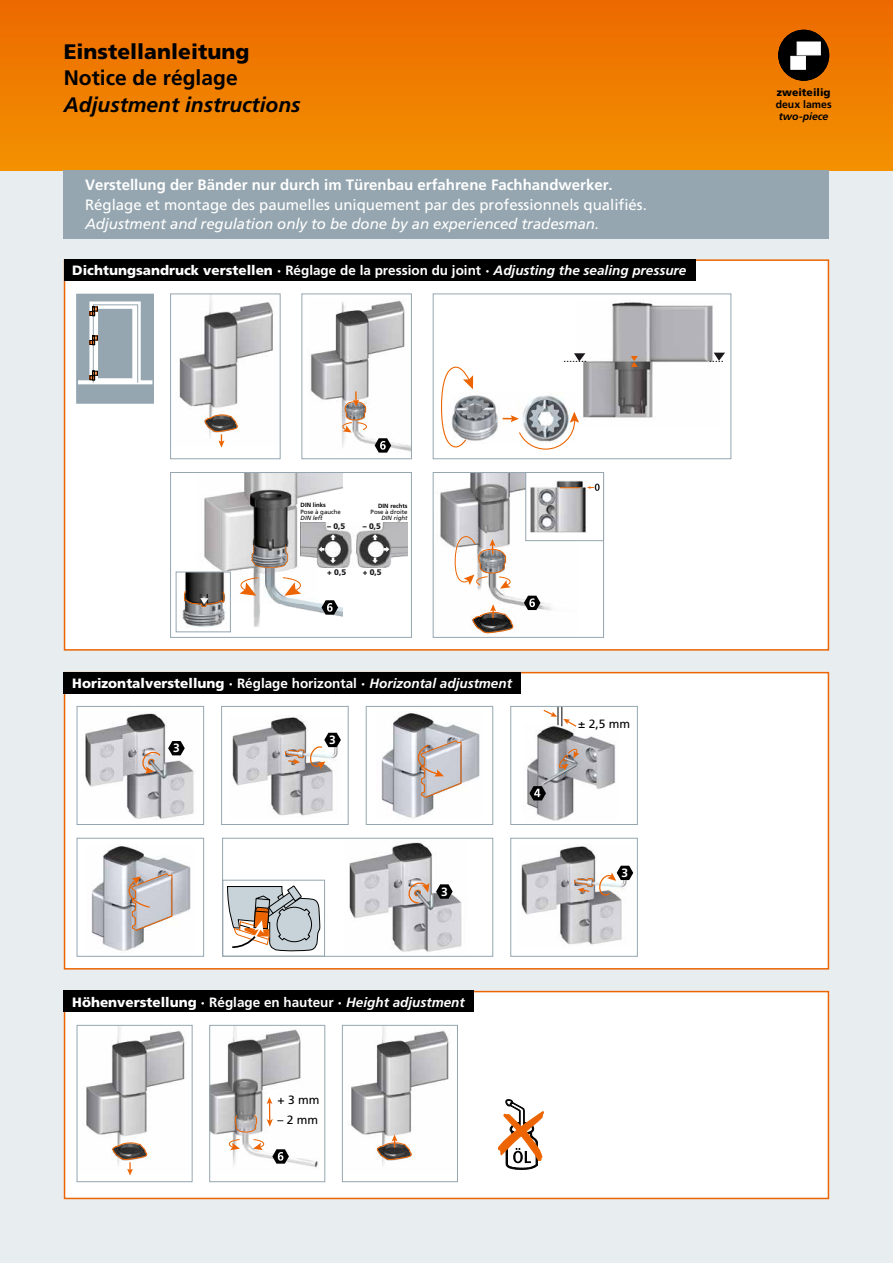
<style>
.page{position:relative;width:893px;height:1263px;background:#fff}
.page>*{position:absolute;margin:0;border:0;box-sizing:border-box;transform-origin:0 0}
.t1{font:italic 700 21px "Frutiger";color:#000}
.t2{font:900 21px "Frutiger";color:#000}
.t3{font:700 21px "Frutiger";color:#000}
.t4{font:15px "Frutiger";color:#fff}
.t5{font:700 15px "Frutiger";color:#fff}
.t6{font:italic 15px "Frutiger";letter-spacing:-.005em;color:#fff}
.t7{font:900 13.5px "Frutiger";color:#fff}
.t8{font:12px "Frutiger";color:#000}
.t9{font:700 12px "Frutiger CE";color:#fff}
.t10{font:900 10.5px "Frutiger";color:#000}
.t11{font:700 10.5px "Frutiger";color:#000}
.t12{font:italic 700 10.5px "Frutiger";color:#000}
.t13{font:900 8.1px "Frutiger";color:#1b181c}
.t14{font:6.15px "Frutiger";color:#000}
.t15{font:700 6.15px "Frutiger";color:#000}
.t16{font:italic 6.15px "Frutiger";color:#000}
.s1{font-weight:700}
.s2{font-weight:700;font-style:italic}
</style>
<div class="page">
<div style="left:0;top:170px;width:893px;height:1093px;background:#e8edf0"></div>
<div style="left:0;top:0;width:893px;height:170px;background:linear-gradient(to bottom,#ec6900,#f39100)"></div>
<div style="left:778px;top:30px;width:51px;height:50px;background:#000;border-radius:50%"></div>
<div style="left:778px;top:30px;width:51px;height:51px;border:1px solid #000;border-radius:50%"></div>
<div style="left:797px;top:42px;width:24px;height:13px;background:#fff;border:1px solid #fff"></div>
<div style="left:790px;top:56px;width:16px;height:14px;background:#fff;border:1px solid #fff"></div>
<div style="left:64px;top:991px;width:765px;height:208px;background:#fff;border:2px solid #ec6502"></div>
<div style="left:64px;top:991px;width:410px;height:21px;background:#000"></div>
<img style="left:86px;top:1027px;width:99px;height:131px">
<svg style="left:112px;top:1142px;width:36px;height:33px"></svg>
<div style="left:77px;top:1025px;width:116px;height:157px;border:1px solid #95a6b0"></div>
<img style="left:351px;top:1027px;width:98px;height:139px">
<svg style="left:377px;top:1134px;width:36px;height:26px"></svg>
<div style="left:342px;top:1025px;width:116px;height:157px;border:1px solid #95a6b0"></div>
<img style="left:211px;top:1027px;width:108px;height:141px">
<div style="left:209px;top:1025px;width:116px;height:157px;border:1px solid #95a6b0"></div>
<svg style="left:228px;top:1097px;width:61px;height:67px"></svg>
<svg style="left:498px;top:1099px;width:45px;height:70px"></svg>
<div style="left:64px;top:259px;width:765px;height:392px;background:#fff;border:2px solid #ec6502"></div>
<div style="left:64px;top:259px;width:631px;height:22px;background:#000"></div>
<img style="left:179px;top:295px;width:94px;height:128px">
<svg style="left:205px;top:415px;width:34px;height:33px"></svg>
<div style="left:170px;top:293px;width:111px;height:166px;border:1px solid #95a6b0"></div>
<img style="left:583px;top:302px;width:135px;height:116px">
<svg style="left:631px;top:356px;width:7px;height:11px"></svg>
<svg style="left:562px;top:353px;width:24px;height:9px"></svg>
<svg style="left:710px;top:353px;width:15px;height:9px"></svg>
<div style="left:433px;top:293px;width:298px;height:166px;border:1px solid #95a6b0"></div>
<img style="left:473px;top:395px;width:95px;height:46px">
<svg style="left:441px;top:367px;width:32px;height:80px"></svg>
<svg style="left:503px;top:412px;width:76px;height:38px"></svg>
<img style="left:311px;top:300px;width:99px;height:152px">
<svg style="left:342px;top:391px;width:25px;height:41px"></svg>
<div style="left:301px;top:293px;width:111px;height:166px;border:1px solid #95a6b0"></div>
<svg style="left:375px;top:438px;width:16px;height:15px"></svg>
<img style="left:204px;top:474px;width:114px;height:153px">
<img style="left:318px;top:474px;width:25px;height:49px">
<img style="left:318px;top:567px;width:25px;height:50px">
<svg style="left:240px;top:577px;width:18px;height:19px"></svg>
<svg style="left:283px;top:577px;width:18px;height:19px"></svg>
<img style="left:300px;top:523px;width:108px;height:44px">
<svg style="left:319px;top:546px;width:5px;height:6px"></svg>
<svg style="left:330px;top:557px;width:6px;height:6px"></svg>
<svg style="left:330px;top:534px;width:6px;height:6px"></svg>
<svg style="left:384px;top:546px;width:5px;height:6px"></svg>
<svg style="left:372px;top:557px;width:6px;height:6px"></svg>
<svg style="left:372px;top:534px;width:6px;height:6px"></svg>
<svg style="left:251px;top:545px;width:37px;height:23px"></svg>
<div style="left:170px;top:472px;width:242px;height:166px;border:1px solid #95a6b0"></div>
<svg style="left:322px;top:600px;width:16px;height:15px"></svg>
<img style="left:182px;top:573px;width:47px;height:54px">
<svg style="left:184px;top:590px;width:41px;height:17px"></svg>
<div style="left:176px;top:571px;width:55px;height:61px;border:1px solid #95a6b0"></div>
<img style="left:437px;top:474px;width:141px;height:160px">
<svg style="left:454px;top:535px;width:60px;height:98px"></svg>
<div style="left:433px;top:472px;width:171px;height:166px;border:1px solid #95a6b0"></div>
<div style="left:526px;top:472px;width:78px;height:69px;background:#fff"></div>
<img style="left:530px;top:481px;width:56px;height:51px">
<svg style="left:560px;top:487px;width:20px;height:1px"></svg>
<svg style="left:587px;top:484px;width:13px;height:7px"></svg>
<div style="left:525px;top:472px;width:79px;height:69px;border:1px solid #95a6b0"></div>
<svg style="left:524px;top:596px;width:16px;height:14px"></svg>
<div style="left:64px;top:672px;width:765px;height:297px;background:#fff;border:2px solid #ec6502"></div>
<div style="left:64px;top:672px;width:457px;height:21px;background:#000"></div>
<img style="left:381px;top:712px;width:99px;height:106px">
<svg style="left:417px;top:740px;width:45px;height:58px;background:#c8bdba"></svg>
<div style="left:366px;top:706px;width:127px;height:119px;border:1px solid #95a6b0"></div>
<img style="left:91px;top:845px;width:100px;height:106px">
<svg style="left:128px;top:873px;width:45px;height:58px;background:#c9bebb"></svg>
<div style="left:77px;top:838px;width:127px;height:119px;border:1px solid #95a6b0"></div>
<img style="left:232px;top:717px;width:105px;height:99px">
<div style="left:221px;top:706px;width:128px;height:119px;border:1px solid #95a6b0"></div>
<svg style="left:285px;top:733px;width:56px;height:36px"></svg>
<img style="left:85px;top:713px;width:109px;height:106px">
<svg style="left:140px;top:750px;width:22px;height:24px"></svg>
<div style="left:77px;top:706px;width:127px;height:119px;border:1px solid #95a6b0"></div>
<svg style="left:168px;top:741px;width:17px;height:14px"></svg>
<img style="left:527px;top:728px;width:89px;height:93px">
<svg style="left:557px;top:747px;width:22px;height:23px"></svg>
<svg style="left:543px;top:708px;width:34px;height:20px"></svg>
<div style="left:510px;top:706px;width:128px;height:119px;border:1px solid #95a6b0"></div>
<svg style="left:529px;top:786px;width:17px;height:14px"></svg>
<img style="left:349px;top:842px;width:113px;height:110px">
<svg style="left:406px;top:880px;width:23px;height:24px"></svg>
<div style="left:222px;top:838px;width:271px;height:119px;border:1px solid #95a6b0"></div>
<svg style="left:227px;top:886px;width:93px;height:65px"></svg>
<div style="left:222px;top:880px;width:103px;height:76px;border:1px solid #95a6b0"></div>
<svg style="left:436px;top:884px;width:17px;height:15px"></svg>
<img style="left:521px;top:846px;width:109px;height:99px">
<div style="left:510px;top:838px;width:128px;height:119px;border:1px solid #95a6b0"></div>
<svg style="left:574px;top:866px;width:59px;height:29px"></svg>
<div style="left:64px;top:170px;width:765px;height:68px;background:#95a6b0"></div>
<div style="left:78px;top:296px;width:74px;height:106px;background:#95a6b0"></div>
<div style="left:77px;top:294px;width:77px;height:110px;border:4px solid #95a6b0"></div>
<svg style="left:78px;top:380px;width:74px;height:4px"></svg>
<svg style="left:89px;top:301px;width:52px;height:82px"></svg>
<h1 class="t2" style="left:64px;top:39px;width:187px">Einstellanleitung</h1>
<h1 class="t3" style="left:64px;top:66px;width:175px">Notice de réglage</h1>
<h1 class="t1" style="left:64px;top:92px;width:238px">Adjustment instructions</h1>
<p class="t5" style="left:85px;top:176px;width:529px">Verstellung der Bänder nur durch im Türenbau erfahrene Fachhandwerker.</p>
<p class="t4" style="left:85px;top:196px;width:563px">Réglage et montage des paumelles uniquement par des professionnels qualifiés.</p>
<p class="t6" style="left:85px;top:215px;width:516px">Adjustment and regulation only to be done by an experienced tradesman.</p>
<p class="t7" style="left:72px;top:262px;width:616px">Dichtungsandruck verstellen · <span class="s1">Réglage de la pression du joint</span> · <span class="s2">Adjusting the sealing pressure</span></p>
<p class="t15" style="left:301px;top:502px;width:27px">DIN links</p>
<p class="t14" style="left:301px;top:508px;width:42px">Pose à gauche</p>
<p class="t16" style="left:301px;top:514px;width:24px">DIN left</p>
<p class="t13" style="left:327px;top:521px;width:20px">– 0,5</p>
<p class="t13" style="left:327px;top:567px;width:21px">+ 0,5</p>
<p class="t15" style="left:378px;top:502px;width:31px">DIN rechts</p>
<p class="t14" style="left:371px;top:508px;width:38px">Pose à droite</p>
<p class="t16" style="left:381px;top:514px;width:28px">DIN right</p>
<p class="t13" style="left:363px;top:521px;width:20px">– 0,5</p>
<p class="t13" style="left:363px;top:567px;width:21px">+ 0,5</p>
<p class="t7" style="left:72px;top:675px;width:441px">Horizontalverstellung · <span class="s1">Réglage horizontal</span> · <span class="s2">Horizontal adjustment</span></p>
<p class="t9" style="left:173px;top:741px;width:8px">3</p>
<p class="t9" style="left:329px;top:733px;width:8px">3</p>
<p class="t9" style="left:441px;top:884px;width:8px">3</p>
<p class="t7" style="left:72px;top:994px;width:394px">Höhenverstellung · <span class="s1">Réglage en hauteur</span> · <span class="s2">Height adjustment</span></p>
<p class="t8" style="left:277px;top:1093px;width:43px">+ 3 mm</p>
<p class="t8" style="left:277px;top:1113px;width:42px">– 2 mm</p>
<p class="t8" style="left:578px;top:716px;width:53px">± 2,5 mm</p>
<p class="t9" style="left:622px;top:865px;width:8px">3</p>
<p class="t10" style="left:777px;top:86px;width:55px">zweiteilig</p>
<p class="t11" style="left:776px;top:99px;width:58px">deux lames</p>
<p class="t12" style="left:779px;top:111px;width:51px">two-piece</p>
</div>
